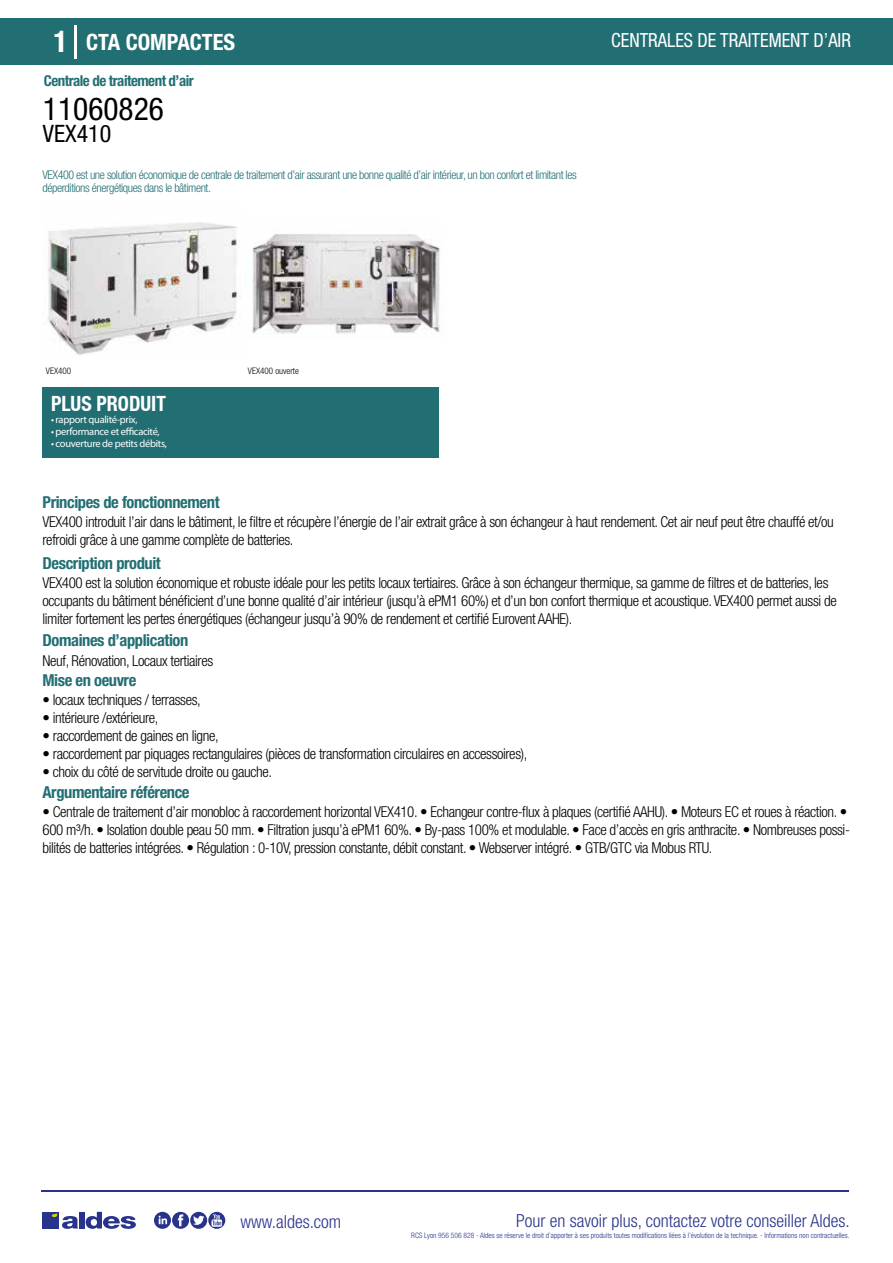
<style>
.page{position:relative;width:893px;height:1263px;background:#fff}
.page>*{position:absolute;margin:0;border:0;box-sizing:border-box;transform-origin:0 0}
.t1{font:condensed 31.5px "Helvetica Neue LT Std";color:#000}
.t2{font:condensed 24px "Helvetica Neue LT Std";color:#000}
.t3{font:700 condensed 22.5px "Helvetica Neue LT Std";color:#fff}
.t4{font:700 condensed 21px "Helvetica Neue";color:#fff;scale:.95 1}
.t5{font:condensed 19.5px "Helvetica Neue LT Std";color:#fff;scale:.95 1}
.t6{font:300 condensed 18px "Helvetica Neue";color:#28348b}
.t7{font:700 condensed 16.5px "Helvetica Neue LT Std";letter-spacing:-.025em;color:#226f73}
.t8{font:300 condensed 15px/18px "Helvetica Neue LT Std";letter-spacing:-.025em;color:#000}
.t9{font:700 condensed 15px "Helvetica Neue LT Std";letter-spacing:-.035em;color:#226f73}
.t10{font:300 condensed 12px/13.5px "Helvetica Neue LT Std";letter-spacing:-.035em;color:#226f73}
.t11{font:10.5px "Myriad Pro";letter-spacing:-.03em;color:#fff}
.t12{font:300 condensed 9px "Helvetica Neue";color:#000}
.t13{font:300 condensed 7.5px "Helvetica Neue";color:#28348b}
.s1{font-size:30px}
</style>
<div class="page">
<div style="left:0;top:18px;width:893px;height:46px;background:#226f73"></div>
<div style="left:43px;top:387px;width:396px;height:70px;background:#226f73"></div>
<hr style="left:74px;top:25px;width:2px;height:33px;background:#fff">
<svg style="left:45px;top:222px;width:196px;height:133px"></svg>
<img style="left:252px;top:234px;width:188px;height:100px">
<hr style="left:41px;top:1190px;width:808px;height:1px;background:#28348b">
<svg style="left:154px;top:1212px;width:71px;height:17px"></svg>
<div style="left:42px;top:1212px;width:17px;height:16px;background:#28348b"></div>
<div style="left:79px;top:1212px;width:5px;height:16px;background:#28348b"></div>
<svg style="left:86px;top:1212px;width:50px;height:17px"></svg>
<svg style="left:52px;top:1213px;width:26px;height:16px"></svg>
<h3 class="t3" style="left:54px;top:28px;width:183px"><span class="s1">1</span> CTA COMPACTES</h3>
<h3 class="t5" style="left:611px;top:29px;width:254px">CENTRALES DE TRAITEMENT D’AIR</h3>
<p class="t9" style="left:44px;top:71px;width:151px">Centrale de traitement d’air</p>
<h1 class="t1" style="left:43px;top:91px;width:122px">11060826</h1>
<h2 class="t2" style="left:43px;top:120px;width:70px">VEX410</h2>
<p class="t10" style="left:43px;top:167px;width:536px">VEX400 est une solution économique de centrale de traitement d’air assurant une bonne qualité d’air intérieur, un bon confort et limitant les déperditions énergétiques dans le bâtiment.</p>
<p class="t12" style="left:46px;top:365px;width:27px">VEX400</p>
<p class="t12" style="left:248px;top:365px;width:52px">VEX400 ouverte</p>
<h3 class="t4" style="left:51px;top:391px;width:122px">PLUS PRODUIT</h3>
<p class="t11" style="left:51px;top:413px;width:88px">• rapport qualité-prix,</p>
<p class="t11" style="left:51px;top:425px;width:110px">• performance et efficacité,</p>
<p class="t11" style="left:51px;top:437px;width:117px">• couverture de petits débits,</p>
<p class="t7" style="left:43px;top:492px;width:179px">Principes de fonctionnement</p>
<p class="t8" style="left:43px;top:513px;width:793px">VEX400 introduit l’air dans le bâtiment, le filtre et récupère l’énergie de l’air extrait grâce à son échangeur à haut rendement. Cet air neuf peut être chauffé et/ou refroidi grâce à une gamme complète de batteries.</p>
<p class="t8" style="left:43px;top:573px;width:796px">VEX400 est la solution économique et robuste idéale pour les petits locaux tertiaires. Grâce à son échangeur thermique, sa gamme de filtres et de batteries, les occupants du bâtiment bénéficient d’une bonne qualité d’air intérieur (jusqu’à ePM1 60%) et d’un bon confort thermique et acoustique. VEX400 permet aussi de limiter fortement les pertes énergétiques (échangeur jusqu’à 90% de rendement et certifié Eurovent AAHE).</p>
<p class="t8" style="left:43px;top:651px;width:172px">Neuf, Rénovation, Locaux tertiaires</p>
<p class="t8" style="left:43px;top:691px;width:160px">• locaux techniques / terrasses,</p>
<p class="t8" style="left:43px;top:709px;width:117px">• intérieure /extérieure,</p>
<p class="t8" style="left:43px;top:727px;width:178px">• raccordement de gaines en ligne,</p>
<p class="t8" style="left:43px;top:745px;width:486px">• raccordement par piquages rectangulaires (pièces de transformation circulaires en accessoires),</p>
<p class="t8" style="left:43px;top:763px;width:231px">• choix du côté de servitude droite ou gauche.</p>
<p class="t7" style="left:43px;top:553px;width:120px">Description produit</p>
<p class="t7" style="left:43px;top:630px;width:147px">Domaines d’application</p>
<p class="t7" style="left:43px;top:670px;width:95px">Mise en oeuvre</p>
<p class="t7" style="left:43px;top:782px;width:149px">Argumentaire référence</p>
<p class="t8" style="left:43px;top:802px;width:809px">• Centrale de traitement d’air monobloc à raccordement horizontal VEX410. • Echangeur contre-flux à plaques (certifié AAHU). • Moteurs EC et roues à réaction. •<br>600 m³/h. • Isolation double peau 50 mm. • Filtration jusqu’à ePM1 60%. • By-pass 100% et modulable. • Face d’accès en gris anthracite. • Nombreuses possi&shy;bilités de batteries intégrées. • Régulation : 0-10V, pression constante, débit constant. • Webserver intégré. • GTB/GTC via Mobus RTU.</p>
<p class="t6" style="left:240px;top:1211px;width:102px">www.aldes.com</p>
<p class="t6" style="left:516px;top:1211px;width:335px">Pour en savoir plus, contactez votre conseiller Aldes.</p>
<p class="t13" style="left:411px;top:1230px;width:440px">RCS Lyon 956 506 828 - Aldes se réserve le droit d’apporter à ses produits toutes modifications liées à l’évolution de la technique. - Informations non contractuelles.</p>
</div>
